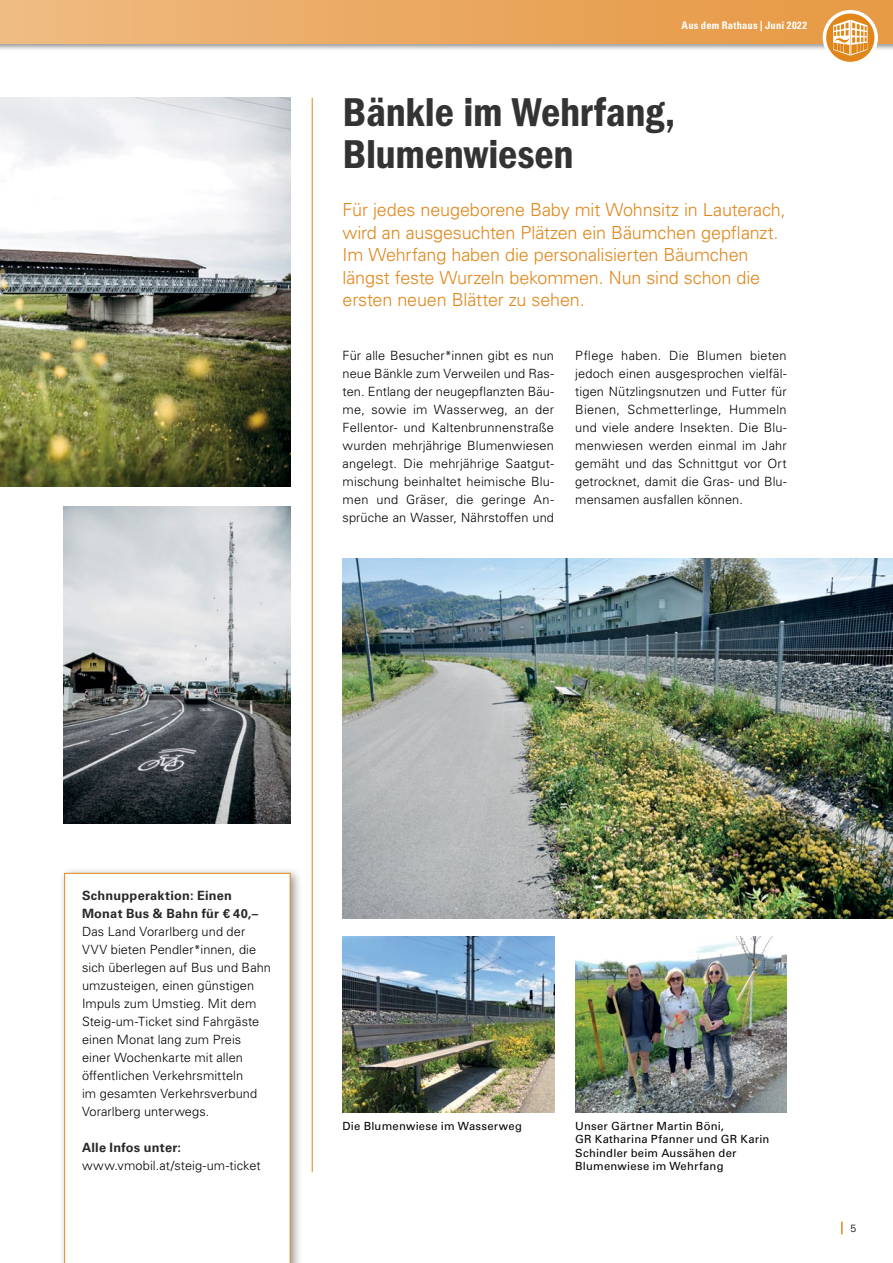
<style>
.page{position:relative;width:893px;height:1263px;background:#fff}
.page>*{position:absolute;margin:0;border:0;box-sizing:border-box;transform-origin:0 0}
.t1{font:600 40.5px/42px "Franklin Gothic Cond ITC";letter-spacing:-.005em;color:#333334}
.t2{font:300 18px/22.5px "Univers LT Pro 45";letter-spacing:-.01em;color:#e0861a}
.t3{font:300 12.75px/18px "Univers LT Pro 45";letter-spacing:.005em;color:#000;text-align:justify}
.t4{font:700 12.75px/18px "Univers LT Pro 65";letter-spacing:.02em;color:#292829}
.t5{font:11.25px/13.5px "Univers LT Pro 55 Roman";letter-spacing:.02em;color:#000}
.t6{font:700 condensed 10.5px "Univers LT Pro";letter-spacing:.025em;color:#fff}
.t7{font:300 10.5px "Univers LT Pro 45";color:#000}
</style>
<div class="page">
<hr style="left:312px;top:98px;width:1px;height:1074px;background:#e0861a">
<img style="left:0;top:98px;width:291px;height:388px">
<img style="left:64px;top:507px;width:227px;height:317px">
<div style="left:58px;top:867px;width:245px;height:396px;background:#000;opacity:.4"></div>
<svg style="left:64px;top:873px;width:227px;height:390px"></svg>
<img style="left:343px;top:936px;width:211px;height:177px">
<img style="left:343px;top:559px;width:550px;height:359px">
<img style="left:575px;top:936px;width:212px;height:176px">
<div style="left:0;top:0;width:893px;height:51px;background:#000;opacity:.4"></div>
<div style="left:0;top:0;width:893px;height:43px;background:linear-gradient(to right,#efba80,#e69841)"></div>
<svg style="left:841px;top:1221px;width:2px;height:13px"></svg>
<svg style="left:823px;top:10px;width:55px;height:55px"></svg>
<div style="left:826px;top:14px;width:48px;height:48px;background:#e0861a;border-radius:50%"></div>
<svg style="left:833px;top:20px;width:34px;height:36px"></svg>
<p class="t6" style="left:682px;top:19px;width:127px">Aus dem Rathaus | Juni 2022</p>
<h1 class="t1" style="left:343px;top:91px;width:335px">Bänkle im Wehrfang,<br>Blumenwiesen</h1>
<p class="t2" style="left:343px;top:198px;width:445px">Für jedes neugeborene Baby mit Wohnsitz in Lauterach, wird an ausgesuchten Plätzen ein Bäumchen gepflanzt.<br>Im Wehrfang haben die personalisierten Bäumchen längst feste Wurzeln bekommen. Nun sind schon die ersten neuen Blätter zu sehen.</p>
<p class="t3" style="left:343px;top:346px;width:213px">Für alle Besucher*innen gibt es nun neue Bänkle zum Verweilen und Ras&shy;ten. Entlang der neugepflanzten Bäu&shy;me, sowie im Wasserweg, an der Fellentor- und Kaltenbrunnenstraße wurden mehrjährige Blumenwiesen angelegt. Die mehrjährige Saatgut&shy;mischung beinhaltet heimische Blu&shy;men und Gräser, die geringe An&shy;sprüche an Wasser, Nährstoffen und</p>
<p class="t3" style="left:575px;top:346px;width:213px">Pflege haben. Die Blumen bieten jedoch einen ausgesprochen vielfäl&shy;tigen Nützlingsnutzen und Futter für Bienen, Schmetterlinge, Hummeln und viele andere Insekten. Die Blu&shy;menwiesen werden einmal im Jahr gemäht und das Schnittgut vor Ort getrocknet, damit die Gras- und Blu&shy;mensamen ausfallen können.</p>
<p class="t4" style="left:82px;top:886px;width:178px">Schnupperaktion: Einen<br>Monat Bus &amp; Bahn für € 40,–</p>
<p class="t3" style="left:82px;top:922px;width:190px;text-align:left">Das Land Vorarlberg und der<br>VVV bieten Pendler*innen, die sich überlegen auf Bus und Bahn umzusteigen, einen günstigen<br>Impuls zum Umstieg. Mit dem<br>Steig-um-Ticket sind Fahrgäste einen Monat lang zum Preis einer Wochenkarte mit allen öffentlichen Verkehrsmitteln<br>im gesamten Verkehrsverbund<br>Vorarlberg unterwegs.</p>
<p class="t4" style="left:82px;top:1138px;width:101px">Alle Infos unter:</p>
<p class="t3" style="left:82px;top:1156px;width:180px">www.vmobil.at/steig-um-ticket</p>
<p class="t5" style="left:343px;top:1118px;width:181px">Die Blumenwiese im Wasserweg</p>
<p class="t5" style="left:575px;top:1118px;width:196px">Unser Gärtner Martin Böni,<br>GR Katharina Pfanner und GR Karin<br>Schindler beim Aussähen der<br>Blumenwiese im Wehrfang</p>
<p class="t7" style="left:850px;top:1221px;width:7px">5</p>
</div>
